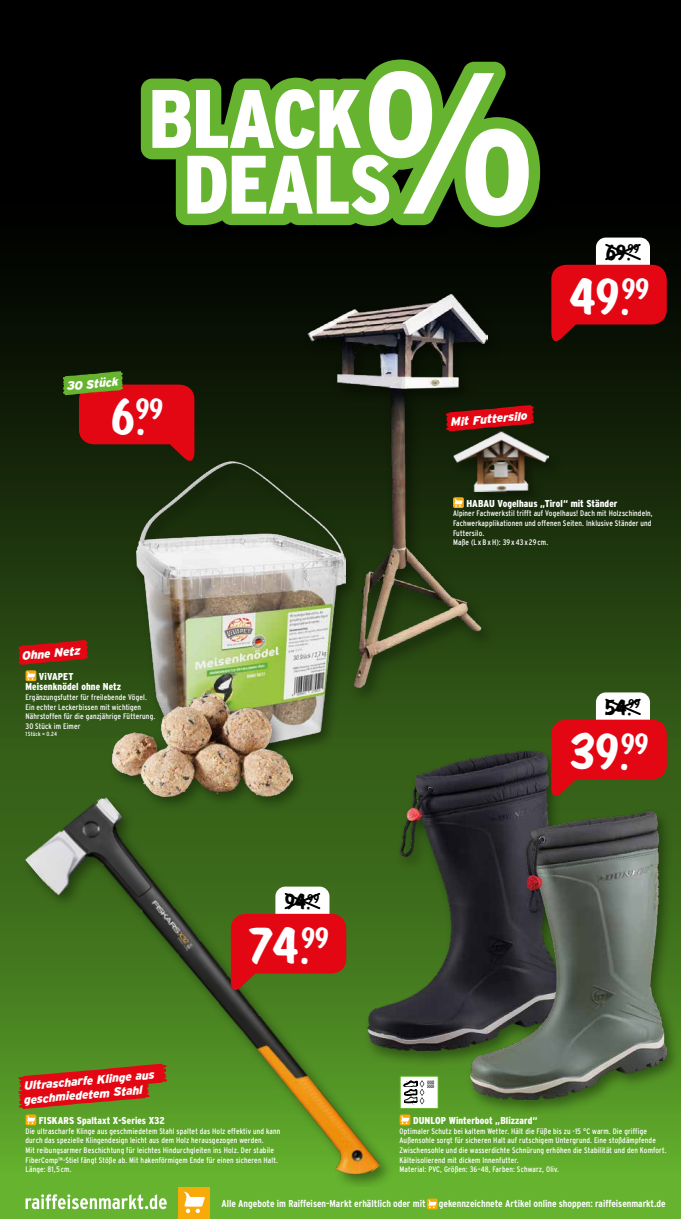
<style>
.page{position:relative;width:681px;height:1219px;background:#fff}
.page>*{position:absolute;margin:0;border:0;box-sizing:border-box;transform-origin:0 0}
.t1{font:44px "Scriptorama Markdown JF";color:#fff}
.t2{font:19px "Scriptorama Markdown JF";color:#000}
.t3{font:italic 900 12px "Interstate";color:#fff}
.t4{font:900 10px/10.5px "Interstate Condensed";letter-spacing:.005em;color:#fff}
.t5{font:700 10px "Interstate Condensed";letter-spacing:-.005em;color:#fff}
.t6{font:8px/9.6px "Interstate Condensed";letter-spacing:.015em;color:#fff}
.t7{font:6px "Interstate Condensed";letter-spacing:.02em;color:#fff}
</style>
<div class="page">
<div style="left:0;top:0;width:680px;height:1219px;background:#000"></div>
<div style="left:0;top:190px;width:680px;height:998px;background:linear-gradient(to bottom,#000,#5ea62a)"></div>
<div style="left:362px;top:747px;width:216px;height:320px;background:#000;opacity:.4"></div>
<img style="left:367px;top:751px;width:197px;height:299px">
<div style="left:465px;top:807px;width:215px;height:309px;background:#000;opacity:.4"></div>
<img style="left:470px;top:810px;width:196px;height:289px">
<img style="left:25px;top:795px;width:371px;height:392px">
<div style="left:302px;top:291px;width:201px;height:415px;background:#000;opacity:.4"></div>
<img style="left:307px;top:293px;width:180px;height:395px">
<div style="left:131px;top:458px;width:229px;height:316px;background:#000;opacity:.4"></div>
<img style="left:137px;top:461px;width:208px;height:297px">
<div style="left:107px;top:691px;width:200px;height:121px;background:#000;opacity:.4"></div>
<img style="left:113px;top:695px;width:179px;height:101px">
<div style="left:449px;top:429px;width:113px;height:80px;background:#16280a"></div>
<img style="left:453px;top:432px;width:96px;height:61px">
<div style="left:399px;top:1114px;width:11px;height:11px;background:#f8aa09;border-radius:2px"></div>
<svg style="left:401px;top:1116px;width:8px;height:8px"></svg>
<div style="left:26px;top:1114px;width:10px;height:11px;background:#f8aa09;border-radius:2px"></div>
<svg style="left:27px;top:1116px;width:8px;height:8px"></svg>
<svg style="left:453px;top:497px;width:10px;height:11px"></svg>
<svg style="left:454px;top:498px;width:8px;height:9px"></svg>
<div style="left:26px;top:670px;width:10px;height:11px;background:#f8aa09;border-radius:2px"></div>
<svg style="left:27px;top:672px;width:8px;height:8px"></svg>
<div style="left:400px;top:1076px;width:38px;height:32px;background:#fff"></div>
<svg style="left:403px;top:1080px;width:31px;height:25px"></svg>
<div style="left:399px;top:1076px;width:39px;height:33px;border:1px solid #65b32e"></div>
<div style="left:142px;top:60px;width:412px;height:182px;background:#000"></div>
<svg style="left:141px;top:60px;width:399px;height:167px"></svg>
<svg style="left:152px;top:71px;width:376px;height:145px"></svg>
<svg style="left:18px;top:640px;width:70px;height:25px"></svg>
<svg style="left:18px;top:1063px;width:149px;height:46px"></svg>
<svg style="left:445px;top:405px;width:89px;height:27px"></svg>
<div style="left:0;top:1187px;width:680px;height:32px;background:#65b32e"></div>
<svg style="left:26px;top:1194px;width:141px;height:15px"></svg>
<div style="left:178px;top:1187px;width:32px;height:32px;background:#f8aa09"></div>
<svg style="left:184px;top:1192px;width:21px;height:21px"></svg>
<div style="left:426px;top:1198px;width:11px;height:11px;background:#f8aa09;border-radius:2px"></div>
<svg style="left:428px;top:1200px;width:8px;height:8px"></svg>
<div style="left:595px;top:692px;width:54px;height:38px;background:#fff;border-radius:10px"></div>
<svg style="left:551px;top:697px;width:115px;height:106px"></svg>
<div style="left:595px;top:238px;width:54px;height:37px;background:#fff;border-radius:10px"></div>
<svg style="left:551px;top:242px;width:115px;height:106px"></svg>
<div style="left:275px;top:887px;width:54px;height:37px;background:#fff;border-radius:10px"></div>
<svg style="left:231px;top:891px;width:115px;height:106px"></svg>
<svg style="left:63px;top:371px;width:131px;height:97px"></svg>
<h3 class="t3" style="left:66px;top:379px;width:53px;rotate:-5deg">30 Stück</h3>
<h1 class="t1" style="left:110px;top:388px;width:55px">6.<sup>99</sup></h1>
<h3 class="t3" style="left:21px;top:649px;width:60px;rotate:-5deg">Ohne Netz</h3>
<p class="t4" style="left:26px;top:671px;width:97px;text-indent:13px">ViVAPET<br>Meisenknödel ohne Netz</p>
<p class="t6" style="left:26px;top:692px;width:131px">Ergänzungsfutter für freilebende Vögel.<br>Ein echter Leckerbissen mit wichtigen Nährstoffen für die ganzjährige Fütterung.<br>30 Stück im Eimer</p>
<p class="t7" style="left:26px;top:730px;width:33px">1Stück = 0.24</p>
<h3 class="t3" style="left:23px;top:1079px;width:132px;rotate:-5deg">Ultrascharfe Klinge aus</h3>
<h3 class="t3" style="left:23px;top:1093px;width:121px;rotate:-5deg">geschmiedetem Stahl</h3>
<h2 class="t2" style="left:284px;top:889px;width:37px">94.<sup>99</sup></h2>
<h1 class="t1" style="left:248px;top:917px;width:82px">74.<sup>99</sup></h1>
<p class="t4" style="left:39px;top:1115px;width:127px">FISKARS Spaltaxt X-Series X32</p>
<p class="t6" style="left:26px;top:1126px;width:256px">Die ultrascharfe Klinge aus geschmiedetem Stahl spaltet das Holz effektiv und kann durch das spezielle Klingendesign leicht aus dem Holz herausgezogen werden.<br>Mit reibungsarmer Beschichtung für leichtes Hindurchgleiten ins Holz. Der stabile FiberComp™-Stiel fängt Stöße ab. Mit hakenförmigem Ende für einen sicheren Halt.<br>Länge: 81,5cm.</p>
<h3 class="t3" style="left:449px;top:415px;width:78px;rotate:-5deg">Mit Futtersilo</h3>
<h2 class="t2" style="left:605px;top:240px;width:36px">69.<sup>99</sup></h2>
<h1 class="t1" style="left:568px;top:268px;width:82px">49.<sup>99</sup></h1>
<p class="t4" style="left:466px;top:498px;width:152px">HABAU Vogelhaus „Tirol“ mit Ständer</p>
<p class="t6" style="left:453px;top:509px;width:201px">Alpiner Fachwerkstil trifft auf Vogelhaus! Dach mit Holzschindeln, Fachwerkapplikationen und offenen Seiten. Inklusive Ständer und Futtersilo.<br>Maße (LxBxH): 39x43x29cm.</p>
<h2 class="t2" style="left:604px;top:695px;width:37px">54.<sup>99</sup></h2>
<h1 class="t1" style="left:569px;top:723px;width:80px">39.<sup>99</sup></h1>
<p class="t4" style="left:413px;top:1115px;width:126px">DUNLOP Winterboot „Blizzard“</p>
<p class="t6" style="left:399px;top:1126px;width:268px">Optimaler Schutz bei kaltem Wetter. Hält die Füße bis zu -15 °C warm. Die griffige Außensohle sorgt für sicheren Halt auf rutschigem Untergrund. Eine stoßdämpfende Zwischensohle und die wasserdichte Schnürung erhöhen die Stabilität und den Komfort.<br>Kälteisolierend mit dickem Innenfutter.<br>Material: PVC, Größen: 36–48, Farben: Schwarz, Oliv.</p>
<p class="t5" style="left:221px;top:1198px;width:206px">Alle Angebote im Raiffeisen-Markt erhältlich oder mit</p>
<p class="t5" style="left:438px;top:1198px;width:228px">gekennzeichnete Artikel online shoppen: raiffeisenmarkt.de</p>
</div>
